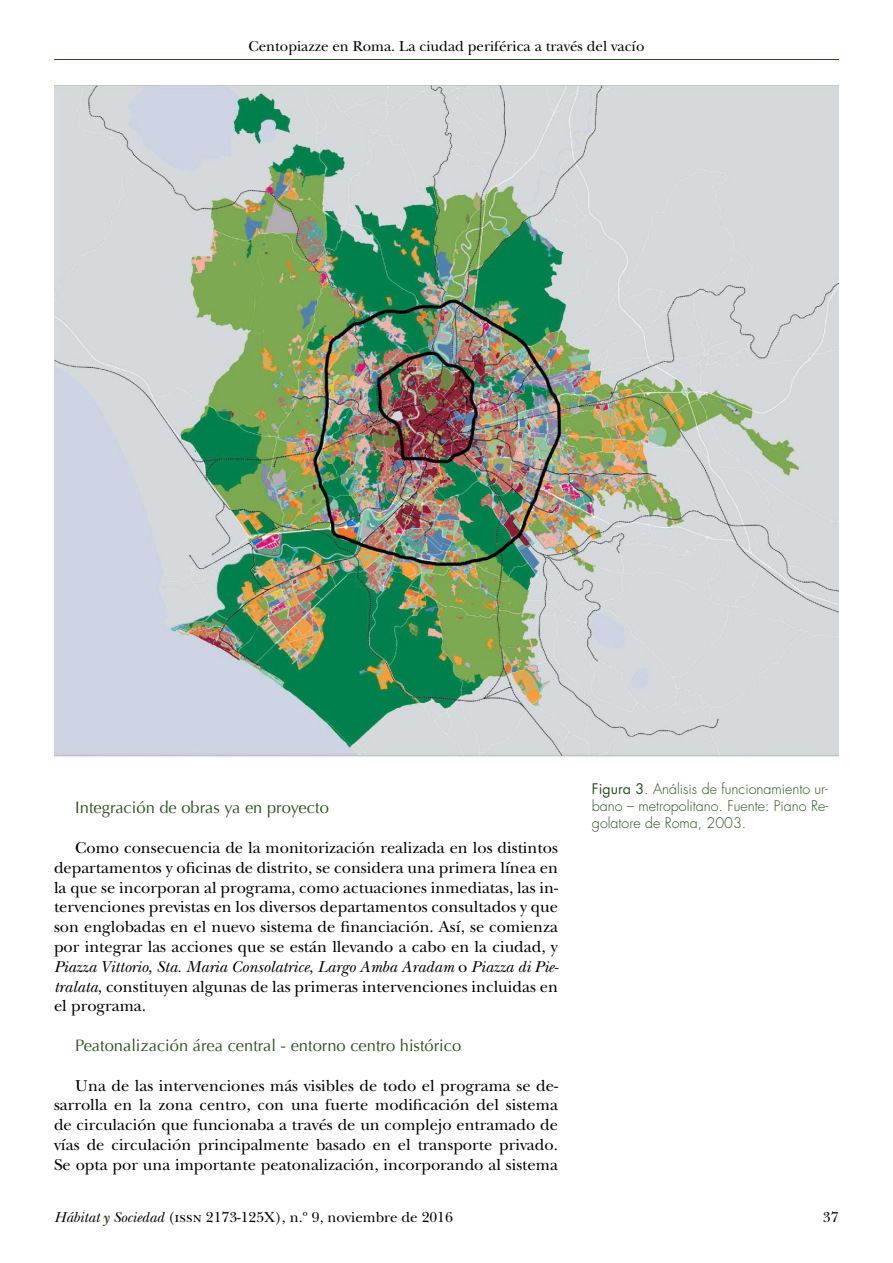
<style>
.page{position:relative;width:893px;height:1263px;background:#fff}
.page>*{position:absolute;margin:0;border:0;box-sizing:border-box;transform-origin:0 0}
.t1{font:16.5px/19.8px "New Baskerville Std";color:#000;text-align:justify}
.t2{font:16.5px "Optima";color:#294f1e}
.t3{font:15px "New Baskerville Std";color:#000}
.t4{font:300 14.25px/17.1px "Futura Std";color:#294f1e;text-align:justify}
.s1{font-style:italic}
.s2{font-weight:400}
.s3{font-weight:700;font-style:italic;color:#294f1e}
</style>
<div class="page">
<hr style="left:54px;top:59px;width:785px;height:1px;background:#294f1e">
<img style="left:54px;top:85px;width:785px;height:672px">
<p class="t3" style="left:248px;top:37px;width:397px">Centopiazze en Roma. La ciudad periférica a través del vacío</p>
<p class="t2" style="left:75px;top:798px;width:255px">Integración de obras ya en proyecto</p>
<p class="t1" style="left:54px;top:838px;width:506px;text-indent:21px">Como consecuencia de la monitorización realizada en los distintos departamentos y oficinas de distrito, se considera una primera línea en la que se incorporan al programa, como actuaciones inmediatas, las in&shy;tervenciones previstas en los diversos departamentos consultados y que son englobadas en el nuevo sistema de financiación. Así, se comienza por integrar las acciones que se están llevando a cabo en la ciudad, y <span class="s1">Piazza Vittorio</span>, <span class="s1">Sta. Maria Consolatrice</span>, <span class="s1">Largo Amba Aradam</span> o <span class="s1">Piazza di Pie&shy;tralata</span>, constituyen algunas de las primeras intervenciones incluidas en el programa.</p>
<p class="t2" style="left:75px;top:1036px;width:388px">Peatonalización área central - entorno centro histórico</p>
<p class="t1" style="left:54px;top:1075px;width:505px;text-indent:21px">Una de las intervenciones más visibles de todo el programa se de&shy;sarrolla en la zona centro, con una fuerte modificación del sistema de circulación que funcionaba a través de un complejo entramado de vías de circulación principalmente basado en el transporte privado.<br>Se opta por una importante peatonalización, incorporando al sistema</p>
<p class="t4" style="left:592px;top:780px;width:238px"><span class="s2">Figura 3</span>. Análisis de funcionamiento ur&shy;bano – metropolitano. Fuente: Piano Re&shy;golatore de Roma, 2003.</p>
<p class="t3" style="left:54px;top:1208px;width:400px"><span class="s1">Hábitat</span> <span class="s3">y</span> <span class="s1">Sociedad</span> (issn 2173-125X), n.º 9, noviembre de 2016</p>
<p class="t3" style="left:823px;top:1208px;width:17px">37</p>
</div>
